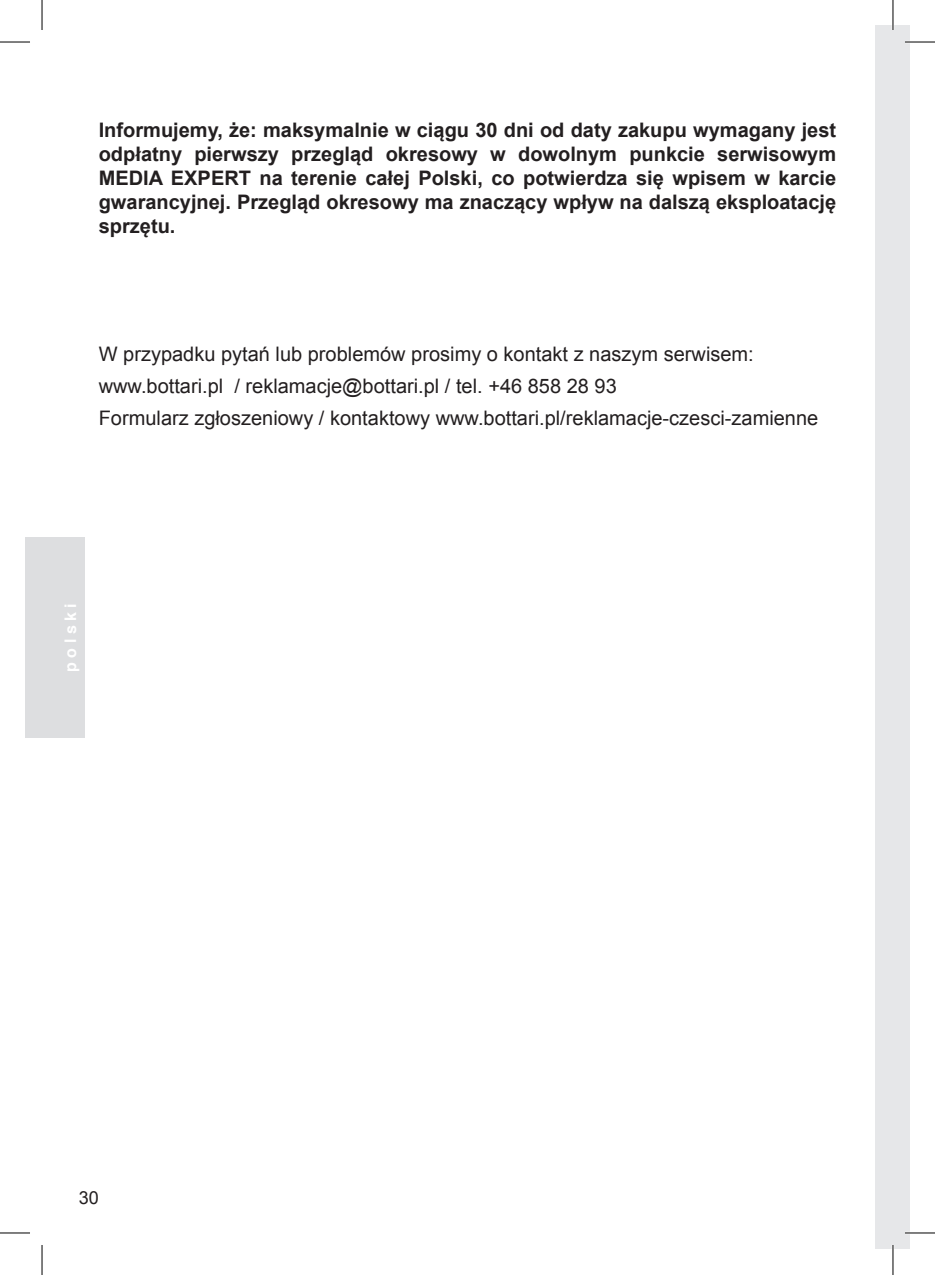
<style>
.page{position:relative;width:935px;height:1275px;background:#fff}
.page>*{position:absolute;margin:0;border:0;box-sizing:border-box;transform-origin:0 0}
.t1{font:700 20px/24px "Arial";color:#231f20;text-align:justify}
.t2{font:20px/32px "Arial";color:#231f20}
.t3{font:18px "Arial";color:#231f20}
.t4{font:700 16px "Helvetica";color:#fff}
</style>
<div class="page">
<div style="left:875px;top:25px;width:34px;height:1223px;background:#e6e7e9"></div>
<div style="left:25px;top:537px;width:60px;height:200px;background:#dddee0"></div>
<hr style="left:904px;top:41px;width:30px;height:2px;background:#fff">
<hr style="left:904px;top:1231px;width:30px;height:3px;background:#fff">
<hr style="left:891px;top:0;width:3px;height:30px;background:#fff">
<hr style="left:891px;top:1245px;width:3px;height:30px;background:#fff">
<hr style="left:0;top:42px;width:30px;height:1px;background:#000">
<hr style="left:904px;top:42px;width:30px;height:1px;background:#000">
<hr style="left:0;top:1232px;width:30px;height:1px;background:#000">
<hr style="left:904px;top:1232px;width:30px;height:1px;background:#000">
<hr style="left:42px;top:0;width:1px;height:30px;background:#000">
<hr style="left:42px;top:1245px;width:1px;height:30px;background:#000">
<hr style="left:892px;top:0;width:1px;height:30px;background:#000">
<hr style="left:892px;top:1245px;width:1px;height:30px;background:#000">
<p class="t1" style="left:99px;top:119px;width:739px">Informujemy, że: maksymalnie w ciągu 30 dni od daty zakupu wymagany jest odpłatny pierwszy przegląd okresowy w dowolnym punkcie serwisowym MEDIA EXPERT na terenie całej Polski, co potwierdza się wpisem w karcie gwarancyjnej. Przegląd okresowy ma znaczący wpływ na dalszą eksploatację sprzętu.</p>
<p class="t2" style="left:99px;top:338px;width:721px">W przypadku pytań lub problemów prosimy o kontakt z naszym serwisem: www.bottari.pl / reklamacje@bottari.pl / tel. +46 858 28 93<br>Formularz zgłoszeniowy / kontaktowy www.bottari.pl/reklamacje-czesci-zamienne</p>
<p class="t4" style="left:57px;top:672px;width:70px;rotate:-90deg">p o l s k i</p>
<p class="t3" style="left:79px;top:1185px;width:22px">30</p>
</div>
